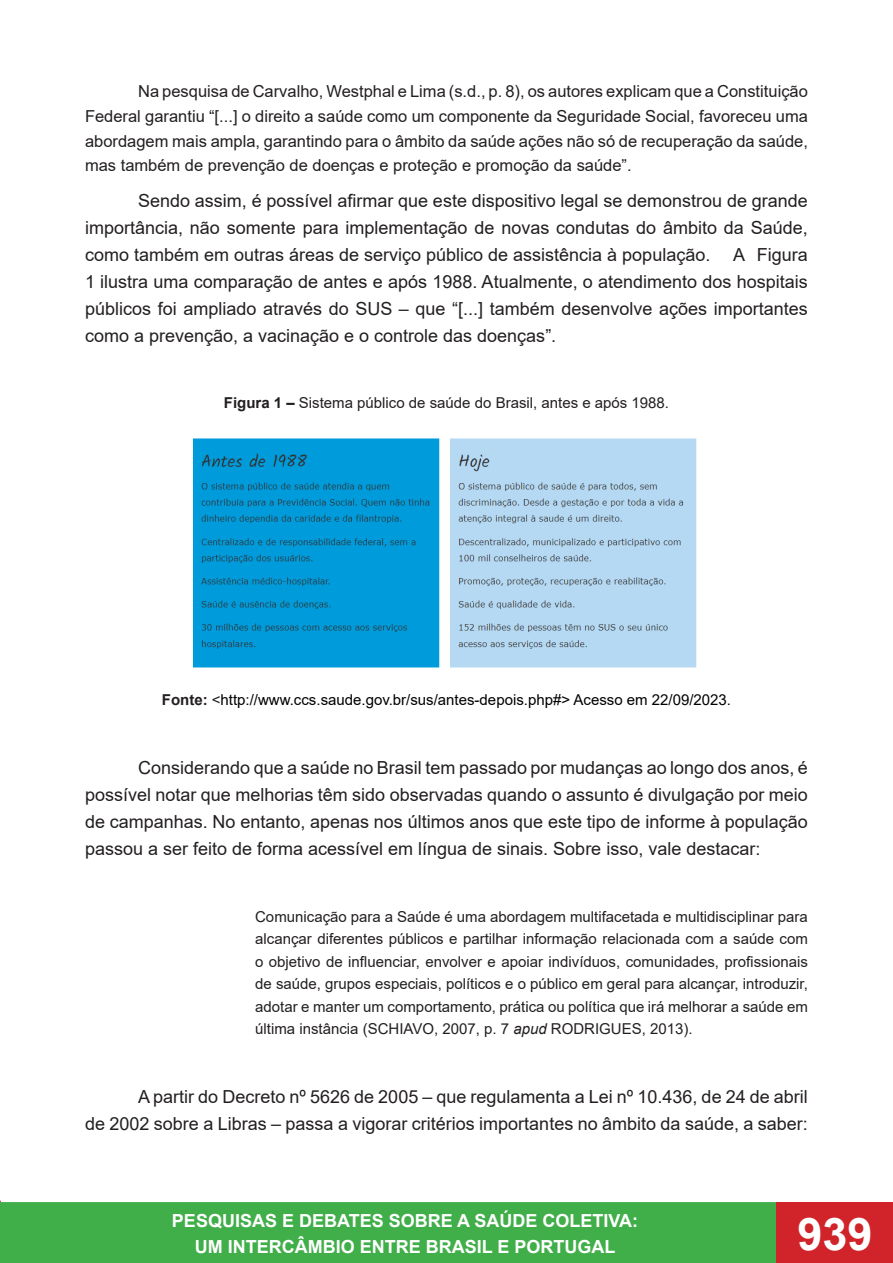
<style>
.page{position:relative;width:893px;height:1263px;background:#fff}
.page>*{position:absolute;margin:0;border:0;box-sizing:border-box;transform-origin:0 0}
.t1{font:700 45px "Arial";color:#fff}
.t2{font:18px/27px "Arial";color:#231f20;text-align:justify}
.t3{font:700 18px/26.5px "Arial";color:#fff;text-align:center}
.t4{font:16.5px/24.8px "Arial";color:#231f20;text-align:justify}
.t5{font:15px/22.5px "Arial";color:#231f20;text-align:justify}
.t6{font:15px "Arial";color:#000}
.s1{font-weight:700}
.s2{font-weight:700;color:#231f20}
.s3{color:#231f20}
.s4{font-style:italic}
</style>
<div class="page">
<div style="left:0;top:1202px;width:776px;height:61px;background:#40ae49"></div>
<div style="left:776px;top:1202px;width:117px;height:61px;background:#d1232a"></div>
<img style="left:193px;top:438px;width:504px;height:230px">
<p class="t4" style="left:85px;top:79px;width:724px;text-indent:53px">Na pesquisa de Carvalho, Westphal e Lima (s.d., p. 8), os autores explicam que a Constituição Federal garantiu “[...] o direito a saúde como um componente da Seguridade Social, favoreceu uma abordagem mais ampla, garantindo para o âmbito da saúde ações não só de recuperação da saúde, mas também de prevenção de doenças e proteção e promoção da saúde”.</p>
<p class="t2" style="left:85px;top:187px;width:724px;text-indent:53px">Sendo assim, é possível afirmar que este dispositivo legal se demonstrou de grande importância, não somente para implementação de novas condutas do âmbito da Saúde, como também em outras áreas de serviço público de assistência à população.</p>
<p class="t2" style="left:85px;top:241px;width:724px;text-indent:648px">A Figura 1 ilustra uma comparação de antes e após 1988. Atualmente, o atendimento dos hospitais públicos foi ampliado através do SUS – que “[...] também desenvolve ações importantes como a prevenção, a vacinação e o controle das doenças”.</p>
<p class="t5" style="left:224px;top:392px;width:447px"><span class="s1">Figura 1 –</span> Sistema público de saúde do Brasil, antes e após 1988.</p>
<p class="t6" style="left:162px;top:690px;width:571px"><span class="s2">Fonte:</span> <span class="s3">&lt;</span>http://www.ccs.saude.gov.br/sus/antes-depois.php#&gt; Acesso em 22/09/2023.</p>
<p class="t2" style="left:85px;top:754px;width:724px;text-indent:53px">Considerando que a saúde no Brasil tem passado por mudanças ao longo dos anos, é possível notar que melhorias têm sido observadas quando o assunto é divulgação por meio de campanhas. No entanto, apenas nos últimos anos que este tipo de informe à população passou a ser feito de forma acessível em língua de sinais. Sobre isso, vale destacar:</p>
<p class="t5" style="left:255px;top:905px;width:554px">Comunicação para a Saúde é uma abordagem multifacetada e multidisciplinar para alcançar diferentes públicos e partilhar informação relacionada com a saúde com o objetivo de influenciar, envolver e apoiar indivíduos, comunidades, profissionais de saúde, grupos especiais, políticos e o público em geral para alcançar, introduzir, adotar e manter um comportamento, prática ou política que irá melhorar a saúde em última instância (SCHIAVO, 2007, p. 7 <span class="s4">apud</span> RODRIGUES, 2013).</p>
<p class="t2" style="left:85px;top:1083px;width:724px;text-align:right">A partir do Decreto nº 5626 de 2005 – que regulamenta a Lei nº 10.436, de 24 de abril<br>de 2002 sobre a Libras – passa a vigorar critérios importantes no âmbito da saúde, a saber:</p>
<p class="t3" style="left:172px;top:1207px;width:468px">PESQUISAS E DEBATES SOBRE A SAÚDE COLETIVA:<br>UM INTERCÂMBIO ENTRE BRASIL E PORTUGAL</p>
<h1 class="t1" style="left:797px;top:1202px;width:77px">939</h1>
</div>
